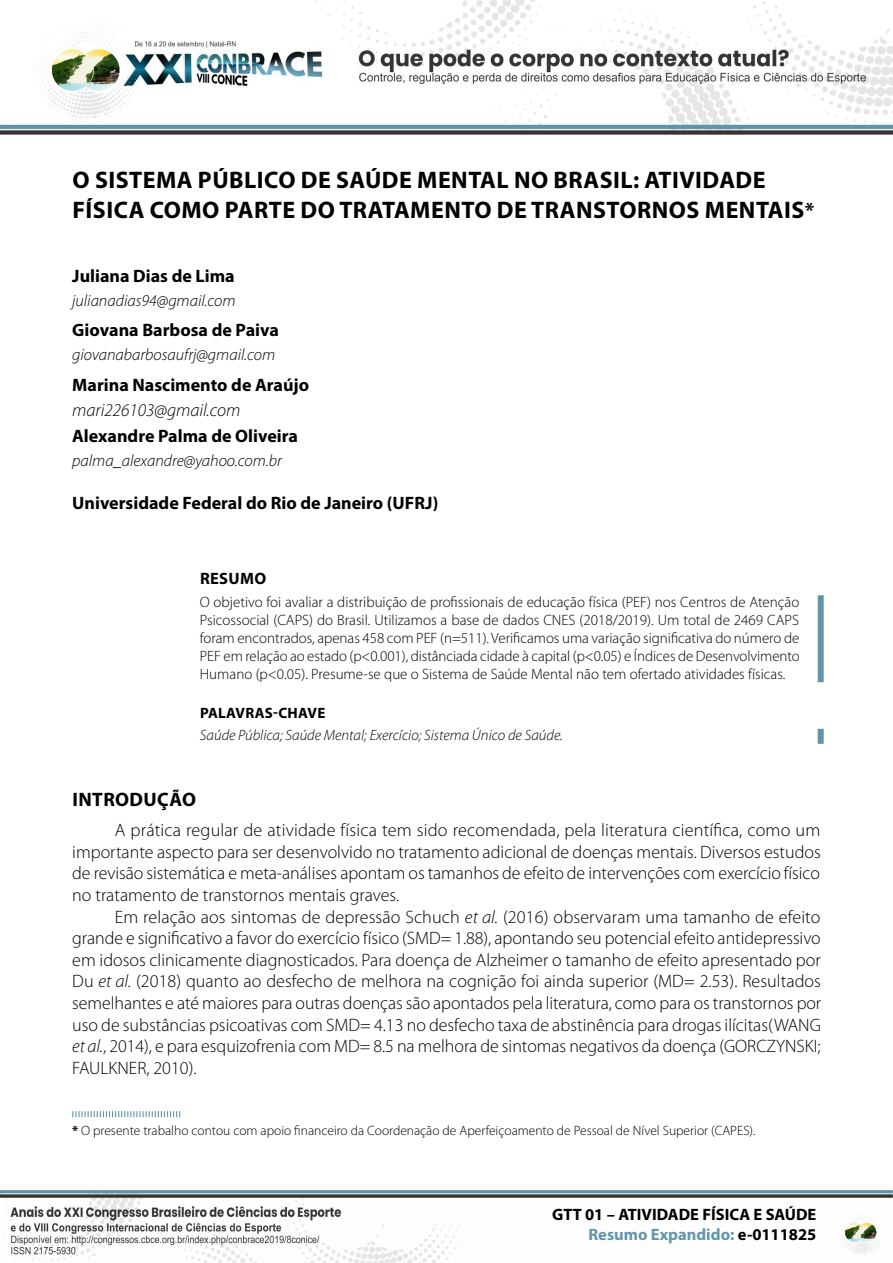
<style>
.page{position:relative;width:893px;height:1263px;background:#fff}
.page>*{position:absolute;margin:0;border:0;box-sizing:border-box;transform-origin:0 0}
.TITULO{font:700 24px/30px "Myriad Pro";letter-spacing:.02em;color:#000}
.SUBTITULOS{font:700 19.5px "Myriad Pro";letter-spacing:.02em;color:#000}
.MIOLO{font:300 18px/21.6px "Myriad Pro";color:#000;text-align:justify}
.AUTORES{font:700 18px "Myriad Pro";color:#000}
.AFILIAÇÃO{font:700 18px "Myriad Pro";color:#000}
.AUTORES-2{font:italic 300 18px "Myriad Pro";color:#000}
.E-MAIL{font:italic 300 16.5px "Myriad Pro";color:#000}
.ABSTRACT_1{font:700 16.5px/19.8px "Myriad Pro";color:#000;text-align:right}
.Abstract2{font:300 15px/18px "Myriad Pro";color:#000;text-align:justify}
.KEYWORDS_2{font:italic 300 15px "Myriad Pro";color:#000}
.KEYWORDS_1{font:700 15px "Myriad Pro";letter-spacing:.02em;color:#000}
.LEG__RODAPE{font:300 13.5px "Myriad Pro";color:#000}
.s1{font-size:21px}
.s2{font-size:13.5px;color:#fff}
.s3{font-style:italic}
.s4{font-weight:700}
.s5{color:#6196a8}
</style>
<div class="page">
<img style="left:0;top:0;width:893px;height:134px">
<img style="left:0;top:1190px;width:893px;height:73px">
<div style="left:818px;top:595px;width:6px;height:87px;background:#6196a8"></div>
<div style="left:818px;top:729px;width:6px;height:15px;background:#6196a8"></div>
<svg style="left:72px;top:1111px;width:108px;height:6px"></svg>
<p class="TITULO" style="left:73px;top:164px;width:749px">O SISTEMA PÚBLICO DE SAÚDE MENTAL NO BRASIL: ATIVIDADE<br>FÍSICA COMO PARTE DO TRATAMENTO DE TRANSTORNOS MENTAIS<span class="s1">*</span><span class="s2">*</span></p>
<p class="AUTORES" style="left:72px;top:264px;width:164px">Juliana Dias de Lima</p>
<p class="E-MAIL" style="left:72px;top:291px;width:165px">julianadias94@gmail.com</p>
<p class="AUTORES" style="left:72px;top:319px;width:208px">Giovana Barbosa de Paiva</p>
<p class="E-MAIL" style="left:72px;top:345px;width:204px">giovanabarbosaufrj@gmail.com</p>
<p class="AUTORES" style="left:72px;top:373px;width:238px">Marina Nascimento de Araújo</p>
<p class="AUTORES-2" style="left:72px;top:400px;width:170px">mari226103@gmail.com</p>
<p class="AUTORES" style="left:72px;top:424px;width:227px">Alexandre Palma de Oliveira</p>
<p class="E-MAIL" style="left:72px;top:451px;width:211px">palma_alexandre@yahoo.com.br</p>
<p class="AFILIAÇÃO" style="left:72px;top:491px;width:368px">Universidade Federal do Rio de Janeiro (UFRJ)</p>
<p class="ABSTRACT_1" style="left:200px;top:568px;width:68px">RESUMO</p>
<p class="Abstract2" style="left:200px;top:592px;width:601px">O objetivo foi avaliar a distribuição de profissionais de educação física (PEF) nos Centros de Atenção Psicossocial (CAPS) do Brasil. Utilizamos a base de dados CNES (2018/2019). Um total de 2469 CAPS foram encontrados, apenas 458 com PEF (n=511). Verificamos uma variação significativa do número de PEF em relação ao estado (p&lt;0.001), distânciada cidade à capital (p&lt;0.05) e Índices de Desenvolvimento Humano (p&lt;0.05). Presume-se que o Sistema de Saúde Mental não tem ofertado atividades físicas.</p>
<p class="KEYWORDS_1" style="left:200px;top:703px;width:127px">PALAVRAS-CHAVE</p>
<p class="KEYWORDS_2" style="left:200px;top:726px;width:365px">Saúde Pública; Saúde Mental; Exercício; Sistema Único de Saúde.</p>
<p class="SUBTITULOS" style="left:72px;top:787px;width:125px">INTRODUÇÃO</p>
<p class="MIOLO" style="left:72px;top:819px;width:750px;text-indent:43px">A prática regular de atividade física tem sido recomendada, pela literatura científica, como um importante aspecto para ser desenvolvido no tratamento adicional de doenças mentais. Diversos estudos de revisão sistemática e meta-análises apontam os tamanhos de efeito de intervenções com exercício físico no tratamento de transtornos mentais graves.</p>
<p class="MIOLO" style="left:72px;top:905px;width:750px;text-indent:43px">Em relação aos sintomas de depressão Schuch <span class="s3">et al.</span> (2016) observaram uma tamanho de efeito grande e significativo a favor do exercício físico (SMD= 1.88), apontando seu potencial efeito antidepressivo em idosos clinicamente diagnosticados. Para doença de Alzheimer o tamanho de efeito apresentado por Du <span class="s3">et al.</span> (2018) quanto ao desfecho de melhora na cognição foi ainda superior (MD= 2.53). Resultados semelhantes e até maiores para outras doenças são apontados pela literatura, como para os transtornos por uso de substâncias psicoativas com SMD= 4.13 no desfecho taxa de abstinência para drogas ilícitas(WANG <span class="s3">et al.</span>, 2014), e para esquizofrenia com MD= 8.5 na melhora de sintomas negativos da doença (GORCZYNSKI; FAULKNER, 2010).</p>
<p class="LEG__RODAPE" style="left:72px;top:1123px;width:685px"><span class="s4">*</span> O presente trabalho contou com apoio financeiro da Coordenação de Aperfeiçoamento de Pessoal de Nível Superior (CAPES).</p>
<p class="ABSTRACT_1" style="left:552px;top:1204px;width:266px">GTT 01 – ATIVIDADE FÍSICA E SAÚDE<br><span class="s5">Resumo Expandido:</span> e-0111825</p>
</div>
